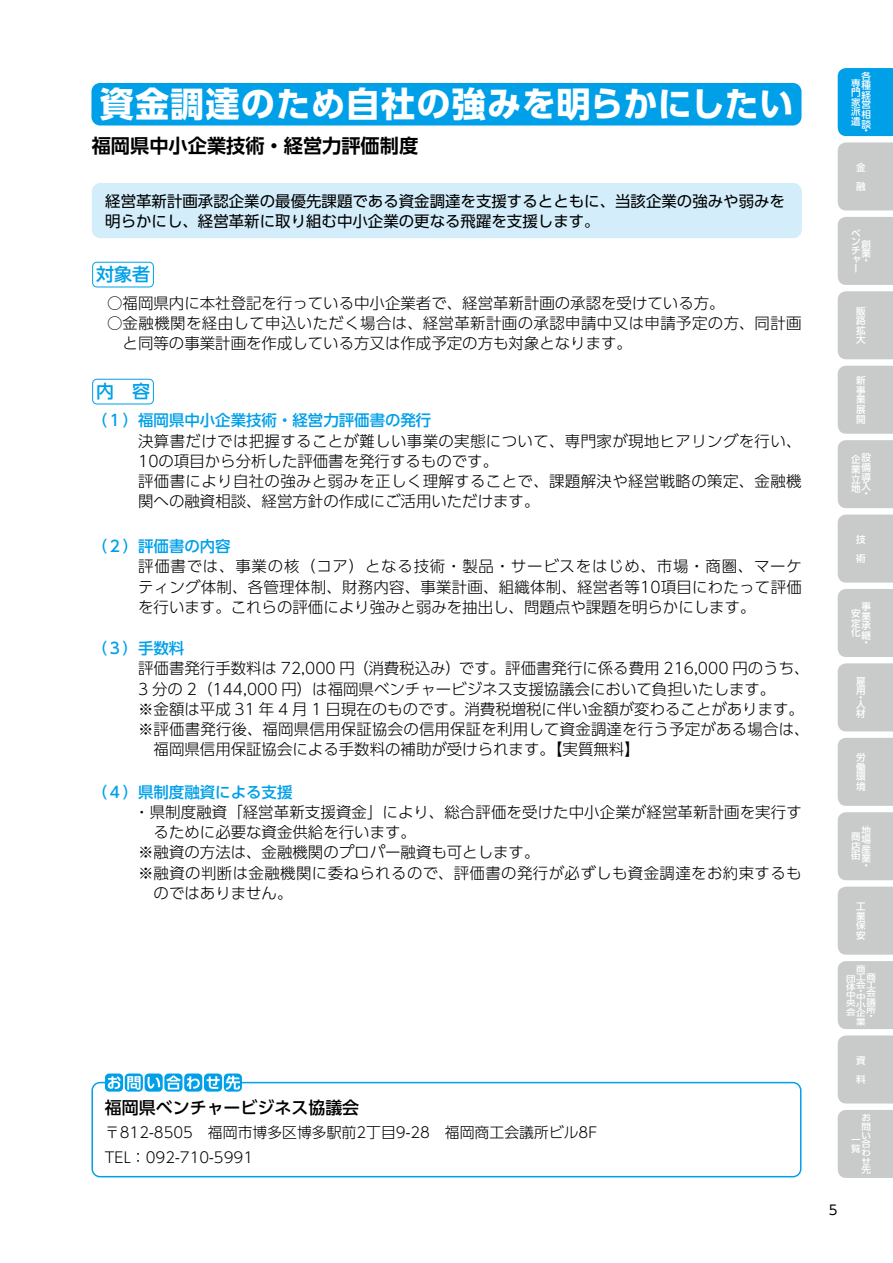
<style>
.page{position:relative;width:893px;height:1263px;background:#fff}
.page>*{position:absolute;margin:0;border:0;box-sizing:border-box;transform-origin:0 0}
.t1{font:700 34.5px "UD Shin Go Pro";letter-spacing:.025em;color:#fff}
.t2{font:700 19.2px "UD Shin Go Pro De";color:#000}
.t3{font:500 18px "UD Shin Go Pro";color:#00a0e9}
.t4{font:500 16.95px "UD Shin Go Pro";color:#000}
.t5{font:300 15.45px/20.2px "UD Shin Go Pro";color:#000}
.t6{font:300 15.45px/20.2px "UD Shin Go Pro";letter-spacing:.025em;color:#000}
.t7{font:15.45px/20.2px "UD Shin Go Pro";color:#000}
.t8{font:500 15.45px "UD Shin Go Pro";color:#00a0e9}
.t9{font:300 14.85px/24.5px "UD Shin Go Pro";color:#000}
.t10{font:13.35px "UD Shin Go Pro";color:#000}
.t11{font:500 9.6px/9.6px "UD Shin Go Pro";color:#fff;text-align:justify}
.t12{font:500 8.85px/8.7px "UD Shin Go Pro";color:#fff;text-align:justify;scale:1.08 1}
.t13{font:500 8.25px/8.2px "UD Shin Go Pro";color:#fff;text-align:justify;scale:1.16 1}
.s1{font-weight:500;color:#00a0e9}
</style>
<div class="page">
<div style="left:92px;top:183px;width:710px;height:55px;background:#d3edfb;border-radius:9px"></div>
<div style="left:92px;top:262px;width:62px;height:25px;border:1px solid #00a0e9;border-radius:4px"></div>
<div style="left:92px;top:379px;width:62px;height:25px;border:1px solid #00a0e9;border-radius:4px"></div>
<div style="left:91px;top:83px;width:710px;height:42px;background:#00a0e9;border-radius:9px"></div>
<svg style="left:91px;top:1082px;width:710px;height:95px"></svg>
<svg style="left:123px;top:1077px;width:101px;height:9px"></svg>
<div style="left:105px;top:1073px;width:18px;height:18px;background:#00a0e9;border-radius:4px"></div>
<div style="left:125px;top:1073px;width:18px;height:18px;background:#00a0e9;border-radius:4px"></div>
<div style="left:145px;top:1073px;width:18px;height:18px;background:#00a0e9;border-radius:4px"></div>
<svg style="left:164px;top:1073px;width:18px;height:18px"></svg>
<div style="left:184px;top:1073px;width:18px;height:18px;background:#00a0e9;border-radius:4px"></div>
<div style="left:204px;top:1073px;width:18px;height:18px;background:#00a0e9;border-radius:4px"></div>
<div style="left:224px;top:1073px;width:18px;height:18px;background:#00a0e9;border-radius:4px"></div>
<svg style="left:108px;top:1076px;width:13px;height:13px"></svg>
<svg style="left:127px;top:1076px;width:14px;height:14px"></svg>
<svg style="left:147px;top:1077px;width:13px;height:12px"></svg>
<svg style="left:166px;top:1075px;width:15px;height:14px"></svg>
<svg style="left:187px;top:1076px;width:13px;height:13px"></svg>
<svg style="left:207px;top:1076px;width:13px;height:13px"></svg>
<svg style="left:226px;top:1076px;width:14px;height:14px"></svg>
<div style="left:838px;top:68px;width:55px;height:68px;background:#00a0e9"></div>
<div style="left:838px;top:142px;width:55px;height:68px;background:#c9caca"></div>
<div style="left:838px;top:217px;width:55px;height:68px;background:#c9caca"></div>
<div style="left:838px;top:291px;width:55px;height:68px;background:#c9caca"></div>
<div style="left:838px;top:366px;width:55px;height:68px;background:#c9caca"></div>
<div style="left:838px;top:440px;width:55px;height:68px;background:#c9caca"></div>
<div style="left:838px;top:514px;width:55px;height:69px;background:#c9caca"></div>
<div style="left:838px;top:589px;width:55px;height:68px;background:#c9caca"></div>
<div style="left:838px;top:663px;width:55px;height:68px;background:#c9caca"></div>
<div style="left:838px;top:738px;width:55px;height:68px;background:#c9caca"></div>
<div style="left:838px;top:812px;width:55px;height:68px;background:#c9caca"></div>
<div style="left:838px;top:887px;width:55px;height:68px;background:#c9caca"></div>
<div style="left:838px;top:961px;width:55px;height:68px;background:#c9caca"></div>
<div style="left:838px;top:1035px;width:55px;height:68px;background:#c9caca"></div>
<div style="left:838px;top:1110px;width:55px;height:68px;background:#c9caca"></div>
<p class="t1" style="left:100px;top:76px;width:695px">資金調達のため自社の強みを明らかにしたい</p>
<p class="t2" style="left:92px;top:130px;width:328px">福岡県中小企業技術・経営力評価制度</p>
<p class="t7" style="left:105px;top:190px;width:681px">経営革新計画承認企業の最優先課題である資金調達を支援するとともに、当該企業の強みや弱みを明らかにし、経営革新に取り組む中小企業の更なる飛躍を支援します。</p>
<p class="t3" style="left:96px;top:260px;width:55px">対象者</p>
<p class="t5" style="left:107px;top:292px;width:619px">○福岡県内に本社登記を行っている中小企業者で、経営革新計画の承認を受けている方。</p>
<p class="t6" style="left:107px;top:312px;width:696px">○金融機関を経由して申込いただく場合は、経営革新計画の承認申請中又は申請予定の方、同計画　と同等の事業計画を作成している方又は作成予定の方も対象となります。</p>
<p class="t3" style="left:96px;top:377px;width:55px">内 容</p>
<p class="t8" style="left:92px;top:408px;width:341px">（１）福岡県中小企業技術・経営力評価書の発行</p>
<p class="t6" style="left:138px;top:430px;width:665px">決算書だけでは把握することが難しい事業の実態について、専門家が現地ヒアリングを行い、10の項目から分析した評価書を発行するものです。<br>評価書により自社の強みと弱みを正しく理解することで、課題解決や経営戦略の策定、金融機関への融資相談、経営方針の作成にご活用いただけます。</p>
<p class="t5" style="left:138px;top:535px;width:665px;text-indent:-46px"><span class="s1">（２）評価書の内容<br></span>評価書では、事業の核（コア）となる技術・製品・サービスをはじめ、市場・商圏、マーケティング体制、各管理体制、財務内容、事業計画、組織体制、経営者等10項目にわたって評価を行います。これらの評価により強みと弱みを抽出し、問題点や課題を明らかにします。</p>
<p class="t8" style="left:92px;top:636px;width:94px">（３）手数料</p>
<p class="t5" style="left:138px;top:658px;width:673px">評価書発行手数料は 72,000 円（消費税込み）です。評価書発行に係る費用 216,000 円のうち、3 分の 2（144,000 円）は福岡県ベンチャービジネス支援協議会において負担いたします。<br>※金額は平成 31 年 4 月 1 日現在のものです。消費税増税に伴い金額が変わることがあります。※評価書発行後、福岡県信用保証協会の信用保証を利用して資金調達を行う予定がある場合は、　福岡県信用保証協会による手数料の補助が受けられます。【実質無料】</p>
<p class="t5" style="left:134px;top:781px;width:669px;text-indent:-42px"><span class="s1">（４）県制度融資による支援<br></span>・県制度融資「経営革新支援資金」により、総合評価を受けた中小企業が経営革新計画を実行す　るために必要な資金供給を行います。<br>※融資の方法は、金融機関のプロパー融資も可とします。<br>※融資の判断は金融機関に委ねられるので、評価書の発行が必ずしも資金調達をお約束するも　のではありません。</p>
<p class="t4" style="left:105px;top:1093px;width:256px">福岡県ベンチャービジネス協議会</p>
<p class="t9" style="left:105px;top:1120px;width:494px">〒812-8505　福岡市博多区博多駅前2丁目9-28　福岡商工会議所ビル8F<br>TEL：092-710-5991</p>
<p class="t11" style="left:861px;top:71px;width:11px">各種経営相談</p>
<p class="t11" style="left:861px;top:126px;width:7px">・</p>
<p class="t11" style="left:851px;top:78px;width:11px">専門家派遣</p>
<p class="t11" style="left:856px;top:157px;width:11px;line-height:19.2px">金融</p>
<p class="t11" style="left:851px;top:229px;width:11px;line-height:8.6px">ベンチャー</p>
<p class="t11" style="left:856px;top:306px;width:11px">販路拡大</p>
<p class="t11" style="left:856px;top:375px;width:11px">新事業展開</p>
<p class="t11" style="left:851px;top:455px;width:11px">企業立地</p>
<p class="t11" style="left:861px;top:453px;width:11px">設備導入</p>
<p class="t11" style="left:861px;top:488px;width:7px">・</p>
<p class="t11" style="left:856px;top:529px;width:11px;line-height:19.2px">技術</p>
<p class="t11" style="left:861px;top:601px;width:11px">事業承継</p>
<p class="t11" style="left:861px;top:637px;width:7px">・</p>
<p class="t11" style="left:861px;top:239px;width:11px">創業</p>
<p class="t11" style="left:861px;top:255px;width:7px">・</p>
<p class="t11" style="left:851px;top:608px;width:11px">安定化</p>
<p class="t11" style="left:856px;top:676px;width:11px">雇用</p>
<p class="t11" style="left:856px;top:694px;width:11px;line-height:6.8px">・人</p>
<p class="t11" style="left:856px;top:709px;width:11px">材</p>
<p class="t11" style="left:856px;top:752px;width:11px">労働環境</p>
<p class="t11" style="left:861px;top:825px;width:11px">地場産業</p>
<p class="t11" style="left:861px;top:860px;width:7px">・</p>
<p class="t11" style="left:851px;top:832px;width:11px">商店街</p>
<p class="t11" style="left:856px;top:901px;width:11px">工業保安</p>
<p class="t13" style="left:856px;top:972px;width:18px;text-align:right">工商会工会議所</p>
<p class="t13" style="left:866px;top:1011px;width:7px">・</p>
<p class="t13" style="left:856px;top:964px;width:9px">商</p>
<p class="t13" style="left:856px;top:988px;width:9px;line-height:5.8px">・中</p>
<p class="t13" style="left:856px;top:1001px;width:10px">小企業</p>
<p class="t13" style="left:846px;top:974px;width:10px">団体中央会</p>
<p class="t10" style="left:829px;top:1199px;width:10px">5</p>
<p class="t11" style="left:856px;top:1050px;width:11px;line-height:19.2px">資料</p>
<p class="t12" style="left:861px;top:1113px;width:10px">お問い合わせ先</p>
<p class="t12" style="left:851px;top:1135px;width:10px">一覧</p>
</div>
